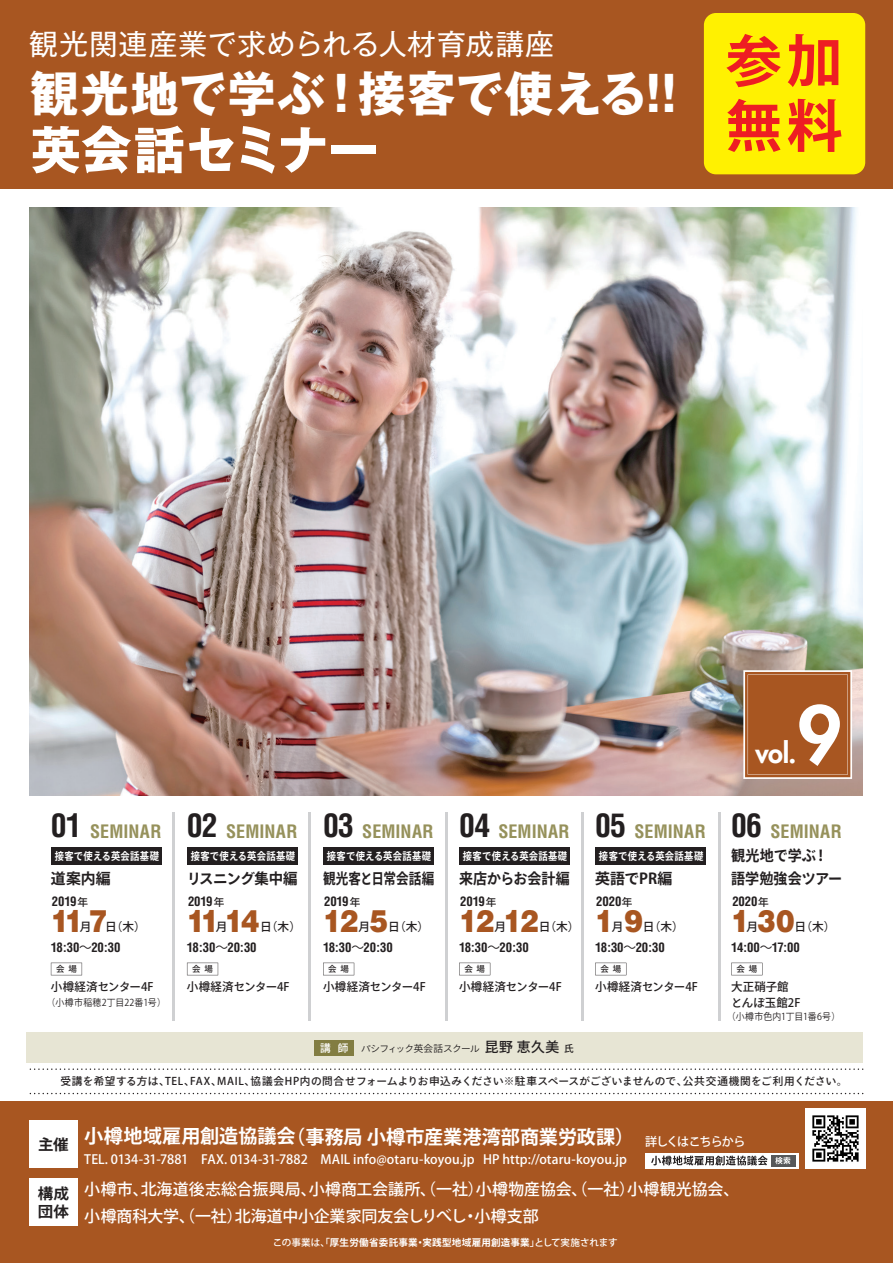
<style>
.page{position:relative;width:893px;height:1263px;background:#fff}
.page>*{position:absolute;margin:0;border:0;box-sizing:border-box;transform-origin:0 0}
.t1{font:800 76.65px "Futura Std";color:#fff}
.t2{font:700 56.25px/64.8px "Ryo Gothic Plus N";color:#ee1d23}
.t3{font:700 51px "Gothic MB101 Pro";letter-spacing:-.01em;color:#fff}
.t4{font:700 48.45px "Gothic MB101 Pro";letter-spacing:.02em;color:#fff}
.t5{font:900 30.9px "Helvetica LT Std";letter-spacing:-.08em;color:#a85621;scale:.9 1}
.t6{font:28.65px "Gothic MB101 Pro";letter-spacing:.03em;color:#fff}
.t7{font:800 27px "Futura Std";color:#fff}
.t8{font:700 19.2px "Koz Go Pr 6 N";color:#fff}
.t9{font:700 condensed 18px "Helvetica";letter-spacing:.005em;color:#96915b}
.t10{font:500 15.9px/26.8px "Koz Go Pr 6 N";letter-spacing:-.005em;color:#fff}
.t11{font:700 14.85px/22.4px "Ryo Gothic Plus N";letter-spacing:-.005em;color:#231f20;scale:.94 1}
.t12{font:700 14.85px "Ryo Gothic Plus N";letter-spacing:-.005em;color:#231f20}
.t13{font:700 14.85px "Ryo Gothic Plus N";letter-spacing:-.005em;color:#231f20;scale:.84 1}
.t14{font:700 14.85px "Ryo Gothic Plus N";letter-spacing:-.04em;color:#231f20}
.t15{font:700 14.85px/18px "Ryo Gothic Plus N";letter-spacing:-.005em;color:#231f20;scale:1.04 1}
.t16{font:700 condensed 12.75px "Helvetica";letter-spacing:-.01em;color:#231f20}
.t17{font:500 12.75px "Koz Go Pr 6 N";letter-spacing:.005em;color:#fff}
.t18{font:500 12px "Koz Go Pr 6 N";letter-spacing:-.075em;color:#fff}
.t19{font:500 11.7px/15.9px "Ryo Gothic Plus N";letter-spacing:.005em;color:#231f20}
.t20{font:500 10.65px "Ryo Gothic Plus N";letter-spacing:.04em;color:#231f20}
.t21{font:700 10.65px "Ryo Gothic Plus N";letter-spacing:.035em;color:#fff;scale:.87 1}
.t22{font:700 9.6px "Koz Go Pr 6 N";letter-spacing:.02em;color:#fff}
.t23{font:9.6px "Ryo Gothic Plus N";letter-spacing:-.055em;color:#231f20}
.t24{font:9.6px "Ryo Gothic Plus N";letter-spacing:.03em;color:#231f20;scale:.93 1}
.t25{font:9.6px "Ryo Gothic Plus N";letter-spacing:-.01em;color:#231f20;scale:.93 1}
.t26{font:500 8.4px "Ryo Gothic Plus N";color:#231f20}
.s1{font-size:31.65px;color:#231f20}
.s2{font-family:"Koz Go Pr 6 N";font-weight:400;font-stretch:normal}
.s3{font-weight:500;font-size:10.65px;color:#fff}
.s4{font-weight:500;font-size:13.8px}
.s5{font-weight:500}
</style>
<div class="page">
<div style="left:26px;top:1033px;width:837px;height:30px;background:#e7e5d4"></div>
<div style="left:0;top:0;width:893px;height:188px;background:#a85621"></div>
<div style="left:0;top:1101px;width:893px;height:162px;background:#a85621"></div>
<img style="left:29px;top:208px;width:834px;height:587px">
<svg style="left:51px;top:963px;width:31px;height:12px"></svg>
<svg style="left:645px;top:1153px;width:153px;height:15px"></svg>
<div style="left:771px;top:1155px;width:24px;height:11px;background:#57585a"></div>
<svg style="left:775px;top:1157px;width:15px;height:7px"></svg>
<svg style="left:651px;top:1155px;width:117px;height:10px"></svg>
<div style="left:29px;top:1178px;width:49px;height:47px;background:#fff"></div>
<div style="left:29px;top:1121px;width:49px;height:47px;background:#fff"></div>
<div style="left:704px;top:13px;width:161px;height:161px;background:#fff101;border-radius:12px"></div>
<svg style="left:30px;top:1068px;width:834px;height:2px"></svg>
<svg style="left:30px;top:1093px;width:834px;height:1px"></svg>
<img style="left:806px;top:1109px;width:59px;height:59px">
<svg style="left:743px;top:670px;width:109px;height:109px;background:#ae6232"></svg>
<div style="left:51px;top:848px;width:110px;height:17px;background:#231f20"></div>
<svg style="left:187px;top:963px;width:31px;height:12px"></svg>
<div style="left:187px;top:848px;width:110px;height:17px;background:#231f20"></div>
<svg style="left:323px;top:963px;width:31px;height:12px"></svg>
<div style="left:323px;top:848px;width:111px;height:17px;background:#231f20"></div>
<svg style="left:459px;top:963px;width:31px;height:12px"></svg>
<div style="left:459px;top:848px;width:111px;height:17px;background:#231f20"></div>
<svg style="left:595px;top:963px;width:31px;height:12px"></svg>
<div style="left:595px;top:848px;width:111px;height:17px;background:#231f20"></div>
<svg style="left:731px;top:963px;width:31px;height:12px"></svg>
<div style="left:315px;top:1040px;width:39px;height:16px;background:#827d42"></div>
<hr style="left:172px;top:812px;width:3px;height:208px;background:#cfd0d2">
<hr style="left:309px;top:812px;width:2px;height:208px;background:#cfd0d2">
<hr style="left:445px;top:812px;width:2px;height:208px;background:#cfd0d2">
<hr style="left:582px;top:812px;width:2px;height:208px;background:#cfd0d2">
<hr style="left:718px;top:812px;width:2px;height:208px;background:#cfd0d2">
<h3 class="t6" style="left:29px;top:21px;width:526px">観光関連産業で求められる人材育成講座</h3>
<h2 class="t2" style="left:726px;top:32px;width:119px">参加無料</h2>
<h3 class="t4" style="left:30px;top:54px;width:648px">観光地で学ぶ！接客で使える!!</h3>
<h3 class="t3" style="left:30px;top:107px;width:350px">英会話セミナー</h3>
<h1 class="t1" style="left:797px;top:687px;width:46px">9</h1>
<h3 class="t7" style="left:755px;top:736px;width:43px">vol.</h3>
<h3 class="t9" style="left:51px;top:820px;width:112px"><span class="s1">01</span> SEMINAR</h3>
<h3 class="t9" style="left:187px;top:820px;width:112px"><span class="s1">02</span> SEMINAR</h3>
<h3 class="t9" style="left:323px;top:820px;width:112px"><span class="s1">03</span> SEMINAR</h3>
<h3 class="t9" style="left:459px;top:820px;width:112px"><span class="s1">04</span> SEMINAR</h3>
<h3 class="t9" style="left:595px;top:820px;width:112px"><span class="s1">05</span> SEMINAR</h3>
<h3 class="t9" style="left:731px;top:820px;width:112px"><span class="s1">06</span> SEMINAR</h3>
<p class="t21" style="left:55px;top:849px;width:121px">接客で使える英会話基礎</p>
<p class="t12" style="left:51px;top:869px;width:61px">道案内編</p>
<h3 class="t5" style="left:51px;top:901px;width:64px">11 7</h3>
<p class="t16" style="left:52px;top:893px;width:26px">2019</p>
<p class="t20" style="left:78px;top:895px;width:12px">年</p>
<p class="t19" style="left:80px;top:919px;width:13px">月</p>
<p class="t19" style="left:105px;top:919px;width:42px">日（木）</p>
<p class="t21" style="left:191px;top:849px;width:121px">接客で使える英会話基礎</p>
<p class="t21" style="left:327px;top:849px;width:121px">接客で使える英会話基礎</p>
<p class="t21" style="left:463px;top:849px;width:121px">接客で使える英会話基礎</p>
<p class="t21" style="left:599px;top:849px;width:121px">接客で使える英会話基礎</p>
<p class="t14" style="left:187px;top:869px;width:112px">リスニング集中編</p>
<h3 class="t5" style="left:187px;top:901px;width:82px">11 14</h3>
<p class="t16" style="left:188px;top:893px;width:26px">2019</p>
<p class="t20" style="left:214px;top:895px;width:12px">年</p>
<p class="t19" style="left:216px;top:919px;width:13px">月</p>
<p class="t19" style="left:260px;top:919px;width:42px">日（木）</p>
<p class="t13" style="left:323px;top:869px;width:134px">観光客と日常会話編</p>
<h3 class="t5" style="left:323px;top:901px;width:74px">12 5</h3>
<p class="t16" style="left:324px;top:893px;width:26px">2019</p>
<p class="t20" style="left:350px;top:895px;width:12px">年</p>
<p class="t19" style="left:358px;top:919px;width:13px">月</p>
<p class="t19" style="left:388px;top:919px;width:42px">日（木）</p>
<p class="t11" style="left:459px;top:868px;width:119px">来店からお会計編</p>
<h3 class="t5" style="left:459px;top:901px;width:89px">12 12</h3>
<p class="t16" style="left:460px;top:893px;width:26px">2019</p>
<p class="t20" style="left:486px;top:895px;width:12px">年</p>
<p class="t19" style="left:495px;top:919px;width:13px">月</p>
<p class="t19" style="left:539px;top:919px;width:42px">日（木）</p>
<p class="t12" style="left:595px;top:869px;width:79px">英語でPR編</p>
<h3 class="t5" style="left:595px;top:901px;width:54px">1 9</h3>
<p class="t16" style="left:596px;top:893px;width:27px">2020</p>
<p class="t20" style="left:622px;top:895px;width:12px">年</p>
<p class="t19" style="left:612px;top:919px;width:13px">月</p>
<p class="t19" style="left:643px;top:919px;width:42px">日（木）</p>
<p class="t11" style="left:731px;top:846px;width:119px">観光地で学ぶ！語学勉強会ツアー</p>
<h3 class="t5" style="left:731px;top:901px;width:72px">130</h3>
<p class="t16" style="left:732px;top:893px;width:27px">2020</p>
<p class="t20" style="left:758px;top:895px;width:12px">年</p>
<p class="t19" style="left:746px;top:919px;width:13px">月</p>
<p class="t19" style="left:795px;top:919px;width:42px">日（木）</p>
<p class="t16" style="left:51px;top:939px;width:71px">18:30<span class="s2">～</span>20:30</p>
<p class="t16" style="left:187px;top:939px;width:71px">18:30<span class="s2">～</span>20:30</p>
<p class="t16" style="left:323px;top:939px;width:71px">18:30<span class="s2">～</span>20:30</p>
<p class="t16" style="left:459px;top:939px;width:71px">18:30<span class="s2">～</span>20:30</p>
<p class="t16" style="left:595px;top:939px;width:71px">18:30<span class="s2">～</span>20:30</p>
<p class="t16" style="left:731px;top:939px;width:70px">14:00<span class="s2">～</span>17:00</p>
<p class="t26" style="left:56px;top:964px;width:22px">会 場</p>
<p class="t26" style="left:192px;top:964px;width:22px">会 場</p>
<p class="t26" style="left:328px;top:964px;width:22px">会 場</p>
<p class="t26" style="left:464px;top:964px;width:22px">会 場</p>
<p class="t26" style="left:600px;top:964px;width:22px">会 場</p>
<p class="t26" style="left:736px;top:964px;width:22px">会 場</p>
<p class="t19" style="left:51px;top:979px;width:104px">小樽経済センター4F</p>
<p class="t24" style="left:46px;top:996px;width:130px">（小樽市稲穂2丁目22番1号）</p>
<p class="t19" style="left:187px;top:979px;width:104px">小樽経済センター4F</p>
<p class="t19" style="left:323px;top:979px;width:104px">小樽経済センター4F</p>
<p class="t19" style="left:459px;top:979px;width:104px">小樽経済センター4F</p>
<p class="t19" style="left:595px;top:979px;width:104px">小樽経済センター4F</p>
<p class="t19" style="left:731px;top:979px;width:71px">大正硝子館とんぼ玉館2F</p>
<p class="t25" style="left:727px;top:1010px;width:123px">（小樽市色内1丁目1番6号）</p>
<p class="t23" style="left:320px;top:1043px;width:255px"><span class="s3">講 師</span> パシフィック英会話スクール<span class="s4">昆野 恵久美</span> <span class="s5">氏</span></p>
<p class="t20" style="left:61px;top:1074px;width:789px">受講を希望する方は、TEL、FAX、MAIL、協議会HP内の問合せフォームよりお申込みください※駐車スペースがございませんので、公共交通機関をご利用ください。</p>
<p class="t15" style="left:38px;top:1137px;width:31px">主催</p>
<p class="t15" style="left:38px;top:1185px;width:32px">構成団体</p>
<h3 class="t8" style="left:84px;top:1126px;width:551px">小樽地域雇用創造協議会（事務局 小樽市産業港湾部商業労政課）</h3>
<p class="t17" style="left:84px;top:1152px;width:544px">TEL. 0134-31-7881　FAX. 0134-31-7882　MAIL info@otaru-koyou.jp HP http://otaru-koyou.jp</p>
<p class="t18" style="left:645px;top:1134px;width:102px">詳しくはこちらから</p>
<h3 class="t10" style="left:84px;top:1176px;width:656px">小樽市、北海道後志総合振興局、小樽商工会議所、（一社）小樽物産協会、（一社）小樽観光協会、小樽商科大学、（一社）北海道中小企業家同友会しりべし・小樽支部</h3>
<p class="t22" style="left:273px;top:1237px;width:346px"><span class="s5">この事業は、</span>「厚生労働省委託事業・実践型地域雇用創造事業」<span class="s5">として実施されます</span></p>
</div>
